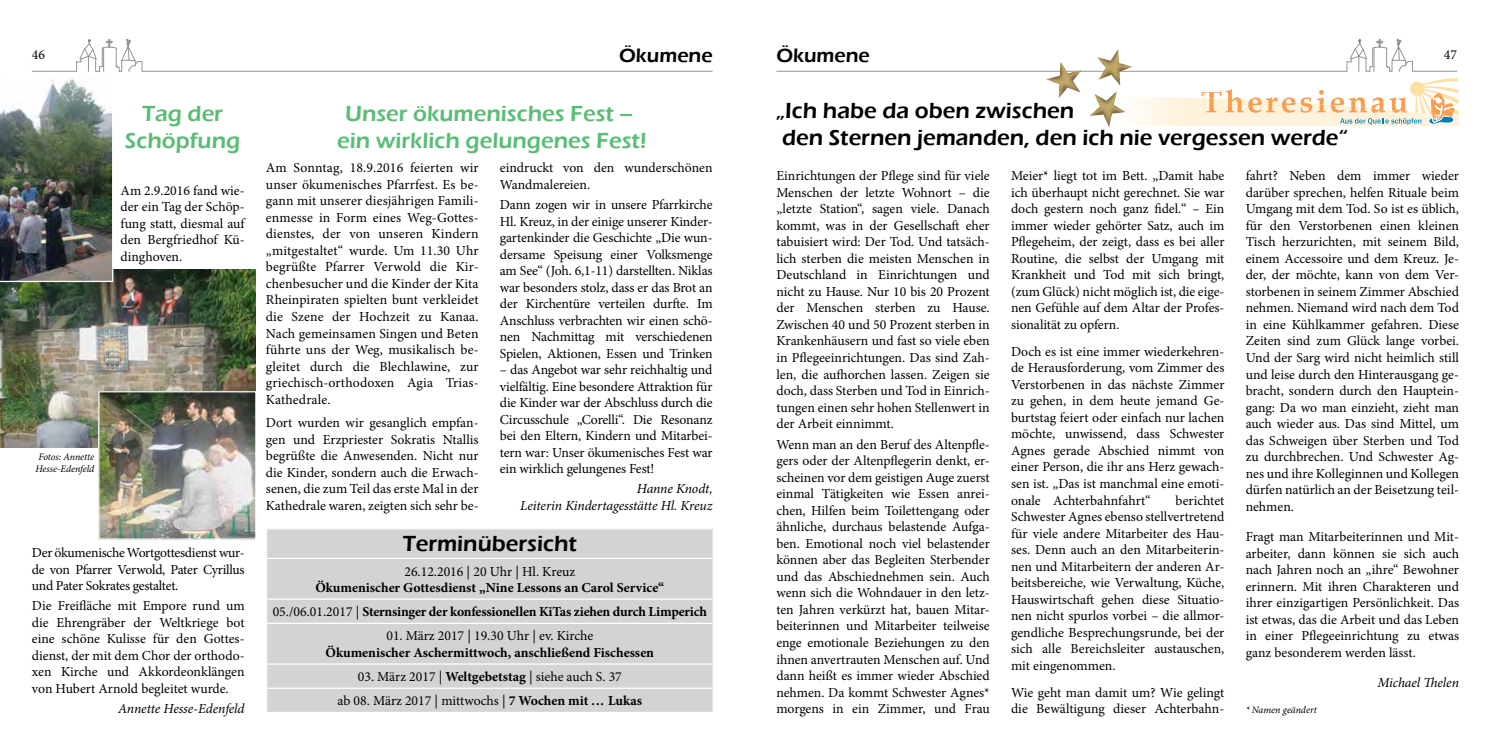
<style>
.page{position:relative;width:1489px;height:745px;background:#fff}
.page>*{position:absolute;margin:0;border:0;box-sizing:border-box;transform-origin:0 0}
.t1{font:600 22.5px/27px "Eras ITC";color:#000}
.t2{font:600 22.5px/27px "Eras ITC";color:#5abd76;text-align:center}
.t3{font:600 20px "Eras ITC";color:#000}
.t4{font:13.75px/16.5px "Minion Pro";letter-spacing:-.005em;color:#000;text-align:justify}
.t5{font:700 13.75px/24.1px "Minion Pro";letter-spacing:-.005em;color:#000;text-align:center}
.t6{font:italic 13.75px/16.5px "Minion Pro";letter-spacing:-.01em;color:#000;text-align:right}
.t7{font:italic 10px/12px "Minion Pro";letter-spacing:-.005em;color:#000;text-align:center}
.s1{font-weight:400}
.s2{font-weight:700}
</style>
<div class="page">
<div style="left:266px;top:528px;width:446px;height:184px;background:#d1d3d4"></div>
<hr style="left:266px;top:528px;width:447px;height:1px;background:#fff">
<svg style="left:266px;top:529px;width:1px;height:28px"></svg>
<svg style="left:712px;top:529px;width:1px;height:28px"></svg>
<hr style="left:266px;top:557px;width:447px;height:1px;background:#fff">
<hr style="left:266px;top:558px;width:1px;height:40px;background:#fff">
<hr style="left:266px;top:598px;width:447px;height:1px;background:#fff">
<svg style="left:266px;top:599px;width:1px;height:23px"></svg>
<svg style="left:712px;top:599px;width:1px;height:23px"></svg>
<hr style="left:266px;top:622px;width:447px;height:1px;background:#fff">
<hr style="left:266px;top:623px;width:1px;height:40px;background:#fff">
<hr style="left:266px;top:663px;width:447px;height:1px;background:#fff">
<hr style="left:266px;top:687px;width:447px;height:1px;background:#fff">
<svg style="left:266px;top:664px;width:1px;height:47px"></svg>
<svg style="left:712px;top:664px;width:1px;height:47px"></svg>
<hr style="left:266px;top:711px;width:447px;height:1px;background:#fff">
<img style="left:0;top:282px;width:255px;height:165px">
<img style="left:100px;top:393px;width:154px;height:144px">
<div style="left:98px;top:391px;width:158px;height:148px;border:1px solid #fff"></div>
<svg style="left:0;top:39px;width:712px;height:243px"></svg>
<svg style="left:776px;top:39px;width:682px;height:88px"></svg>
<p class="t4" style="left:32px;top:46px;width:15px">46</p>
<h2 class="t3" style="left:619px;top:44px;width:95px">Ökumene</h2>
<h2 class="t3" style="left:776px;top:44px;width:95px">Ökumene</h2>
<p class="t4" style="left:1443px;top:46px;width:15px">47</p>
<h1 class="t2" style="left:125px;top:100px;width:117px">Tag der<br>Schöpfung</h1>
<p class="t4" style="left:120px;top:182px;width:126px">Am 2.9.2016 fand wie&shy;der ein Tag der Schöp&shy;fung statt, diesmal auf den Bergfriedhof Kü&shy;dinghoven.</p>
<p class="t7" style="left:35px;top:451px;width:60px">Fotos: Annette<br>Hesse-Edenfeld</p>
<p class="t4" style="left:32px;top:544px;width:214px">Der ökumenische Wortgottesdienst wur&shy;de von Pfarrer Verwold, Pater Cyrillus und Pater Sokrates gestaltet.</p>
<p class="t4" style="left:32px;top:597px;width:214px">Die Freifläche mit Empore rund um die Ehrengräber der Weltkriege bot eine schöne Kulisse für den Gottes&shy;dienst, der mit dem Chor der orthodo&shy;xen Kirche und Akkordeonklängen von Hubert Arnold begleitet wurde.</p>
<p class="t6" style="left:118px;top:700px;width:128px">Annette Hesse-Edenfeld</p>
<h1 class="t2" style="left:337px;top:100px;width:311px">Unser ökumenisches Fest – ein wirklich gelungenes Fest!</h1>
<p class="t4" style="left:500px;top:160px;width:214px">eindruckt von den wunderschönen<br>Wandmalereien.</p>
<p class="t4" style="left:500px;top:196px;width:214px">Dann zogen wir in unsere Pfarrkirche Hl. Kreuz, in der einige unserer Kinder&shy;gartenkinder die Geschichte „Die wun&shy;dersame Speisung einer Volksmenge am See“ (Joh. 6,1-11) darstellten. Niklas war besonders stolz, dass er das Brot an der Kirchentüre verteilen durfte. Im Anschluss verbrachten wir einen schö&shy;nen Nachmittag mit verschiedenen Spielen, Aktionen, Essen und Trinken</p>
<p class="t4" style="left:500px;top:361px;width:214px">– das Angebot war sehr reichhaltig und vielfältig. Eine besondere Attraktion für die Kinder war der Abschluss durch die Circusschule „Corelli“. Die Resonanz bei den Eltern, Kindern und Mitarbei&shy;tern war: Unser ökumenisches Fest war ein wirklich gelungenes Fest!</p>
<p class="t6" style="left:520px;top:480px;width:194px">Hanne Knodt,<br>Leiterin Kindertagesstätte Hl. Kreuz</p>
<p class="t4" style="left:266px;top:160px;width:214px">Am Sonntag, 18.9.2016 feierten wir unser ökumenisches Pfarrfest. Es be&shy;gann mit unserer diesjährigen Famili&shy;enmesse in Form eines Weg-Gottes&shy;dienstes, der von unseren Kindern „mitgestaltet“ wurde. Um 11.30 Uhr begrüßte Pfarrer Verwold die Kir&shy;chenbesucher und die Kinder der Kita Rheinpiraten spielten bunt verkleidet die Szene der Hochzeit zu Kanaa.<br>Nach gemeinsamen Singen und Beten führte uns der Weg, musikalisch be&shy;gleitet durch die Blechlawine, zur griechisch-orthodoxen Agia Trias-Kathedrale.</p>
<p class="t4" style="left:266px;top:414px;width:214px">Dort wurden wir gesanglich empfan&shy;gen und Erzpriester Sokratis Ntallis begrüßte die Anwesenden. Nicht nur die Kinder, sondern auch die Erwach&shy;senen, die zum Teil das erste Mal in der Kathedrale waren, zeigten sich sehr be-</p>
<h1 class="t1" style="left:403px;top:530px;width:175px">Terminübersicht</h1>
<p class="t4" style="left:404px;top:562px;width:172px">26.12.2016 | 20 Uhr | Hl. Kreuz</p>
<p class="t5" style="left:273px;top:575px;width:436px">Ökumenischer Gottesdienst „Nine Lessons an Carol Service“<br><span class="s1">05./06.01.2017 |</span> Sternsinger der konfessionellen KiTas ziehen durch Limperich</p>
<p class="t4" style="left:386px;top:627px;width:208px">01. März 2017 | 19.30 Uhr | ev. Kirche</p>
<p class="t5" style="left:325px;top:640px;width:330px">Ökumenischer Aschermittwoch, anschließend Fischessen</p>
<p class="t4" style="left:337px;top:664px;width:306px;line-height:24.1px;text-align:center">03. März 2017 | <span class="s2">Weltgebetstag</span> | siehe auch S. 37<br>ab 08. März 2017 | mittwochs | <span class="s2">7 Wochen mit ... Lukas</span></p>
<h1 class="t1" style="left:776px;top:97px;width:572px">„Ich habe da oben zwischen<br>den Sternen jemanden, den ich nie vergessen werde“</h1>
<p class="t4" style="left:776px;top:168px;width:215px">Einrichtungen der Pflege sind für viele Menschen der letzte Wohnort – die „letzte Station“, sagen viele. Danach kommt, was in der Gesellschaft eher tabuisiert wird: Der Tod. Und tatsäch&shy;lich sterben die meisten Menschen in Deutschland in Einrichtungen und nicht zu Hause. Nur 10 bis 20 Prozent der Menschen sterben zu Hause.<br>Zwischen 40 und 50 Prozent sterben in Krankenhäusern und fast so viele eben in Pflegeeinrichtungen. Das sind Zah&shy;len, die aufhorchen lassen. Zeigen sie doch, dass Sterben und Tod in Einrich&shy;tungen einen sehr hohen Stellenwert in der Arbeit einnimmt.</p>
<p class="t4" style="left:776px;top:436px;width:215px">Wenn man an den Beruf des Altenpfle&shy;gers oder der Altenpflegerin denkt, er&shy;scheinen vor dem geistigen Auge zuerst einmal Tätigkeiten wie Essen anrei&shy;chen, Hilfen beim Toilettengang oder ähnliche, durchaus belastende Aufga&shy;ben. Emotional noch viel belastender können aber das Begleiten Sterbender und das Abschiednehmen sein. Auch wenn sich die Wohndauer in den letz&shy;ten Jahren verkürzt hat, bauen Mitar&shy;beiterinnen und Mitarbeiter teilweise enge emotionale Beziehungen zu den ihnen anvertrauten Menschen auf. Und dann heißt es immer wieder Abschied nehmen. Da kommt Schwester Agnes* morgens in ein Zimmer, und Frau</p>
<p class="t4" style="left:1011px;top:168px;width:215px">Meier* liegt tot im Bett. „Damit habe ich überhaupt nicht gerechnet. Sie war doch gestern noch ganz fidel.“ – Ein immer wieder gehörter Satz, auch im Pflegeheim, der zeigt, dass es bei aller Routine, die selbst der Umgang mit Krankheit und Tod mit sich bringt, (zum Glück) nicht möglich ist, die eige&shy;nen Gefühle auf dem Altar der Profes&shy;sionalität zu opfern.</p>
<p class="t4" style="left:1011px;top:343px;width:215px">Doch es ist eine immer wiederkehren&shy;de Herausforderung, vom Zimmer des Verstorbenen in das nächste Zimmer zu gehen, in dem heute jemand Ge&shy;burtstag feiert oder einfach nur lachen möchte, unwissend, dass Schwester Agnes gerade Abschied nimmt von einer Person, die ihr ans Herz gewach&shy;sen ist. „Das ist manchmal eine emoti&shy;onale Achterbahnfahrt“</p>
<p class="t4" style="left:1245px;top:168px;width:215px">fahrt? Neben dem immer wieder darüber sprechen, helfen Rituale beim Umgang mit dem Tod. So ist es üblich, für den Verstorbenen einen kleinen Tisch herzurichten, mit seinem Bild, einem Accessoire und dem Kreuz. Je&shy;der, der möchte, kann von dem Ver&shy;storbenen in seinem Zimmer Abschied nehmen. Niemand wird nach dem Tod in eine Kühlkammer gefahren. Diese Zeiten sind zum Glück lange vorbei.<br>Und der Sarg wird nicht heimlich still und leise durch den Hinterausgang ge&shy;bracht, sondern durch den Hauptein&shy;gang: Da wo man einzieht, zieht man auch wieder aus. Das sind Mittel, um das Schweigen über Sterben und Tod zu durchbrechen. Und Schwester Ag&shy;nes und ihre Kolleginnen und Kollegen dürfen natürlich an der Beisetzung teil&shy;nehmen.</p>
<p class="t4" style="left:1245px;top:528px;width:215px">Fragt man Mitarbeiterinnen und Mit&shy;arbeiter, dann können sie sich auch nach Jahren noch an „ihre“ Bewohner erinnern. Mit ihren Charakteren und ihrer einzigartigen Persönlichkeit. Das ist etwas, das die Arbeit und das Leben in einer Pflegeeinrichtung zu etwas ganz besonderem werden lässt.</p>
<p class="t6" style="left:1377px;top:674px;width:83px">Michael Thelen</p>
<p class="t7" style="left:1245px;top:703px;width:73px">* Namen geändert</p>
<p class="t4" style="left:1011px;top:491px;width:215px;text-indent:164px">berichtet Schwester Agnes ebenso stellvertretend für viele andere Mitarbeiter des Hau&shy;ses. Denn auch an den Mitarbeiterin&shy;nen und Mitarbeitern der anderen Ar&shy;beitsbereiche, wie Verwaltung, Küche, Hauswirtschaft gehen diese Situatio&shy;nen nicht spurlos vorbei – die allmor&shy;gendliche Besprechungsrunde, bei der sich alle Bereichsleiter austauschen, mit eingenommen.</p>
<p class="t4" style="left:1011px;top:683px;width:215px">Wie geht man damit um? Wie gelingt die Bewältigung dieser Achterbahn-</p>
</div>
